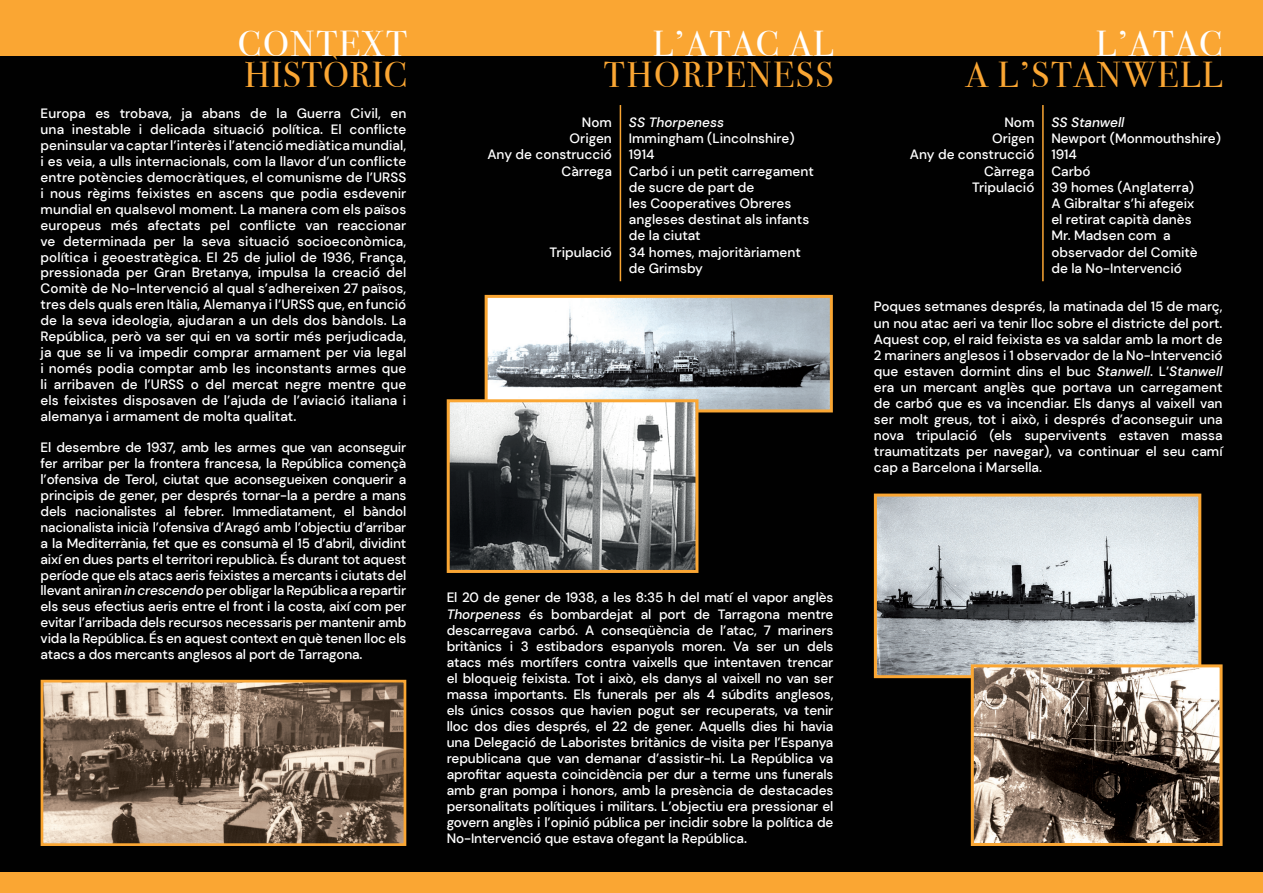
<style>
.page{position:relative;width:1263px;height:893px;background:#010101}
.page>*{position:absolute;margin:0;border:0;box-sizing:border-box;transform-origin:0 0}
.t1{font:36px "Bodoni Svty Two ITCTT";letter-spacing:.05em;color:#fff}
.t2{font:36px "Bodoni Svty Two ITCTT";letter-spacing:.05em;color:#faa633}
.t3{font:36px "Bodoni Svty Two ITCTT";letter-spacing:.02em;color:#faa633}
.t4{font:500 13.5px/15.9px "DM Sans";color:#fff;text-align:justify}
.t5{font:italic 500 13.5px "DM Sans";color:#fff}
.s1{font-style:italic}
</style>
<div class="page">
<div style="left:0;top:873px;width:1263px;height:20px;background:#faa633"></div>
<div style="left:0;top:0;width:1263px;height:56px;background:#faa633"></div>
<hr style="left:1042px;top:105px;width:2px;height:176px;background:#faa633">
<hr style="left:620px;top:105px;width:1px;height:176px;background:#faa633">
<img style="left:45px;top:684px;width:357px;height:158px">
<div style="left:41px;top:680px;width:365px;height:166px;border:3px solid #faa633"></div>
<img style="left:489px;top:299px;width:340px;height:109px">
<div style="left:485px;top:295px;width:348px;height:117px;border:3px solid #faa633"></div>
<img style="left:451px;top:403px;width:243px;height:166px">
<div style="left:447px;top:399px;width:251px;height:174px;border:3px solid #faa633"></div>
<img style="left:878px;top:498px;width:319px;height:176px">
<div style="left:874px;top:494px;width:327px;height:184px;border:3px solid #faa633"></div>
<img style="left:975px;top:668px;width:243px;height:174px">
<div style="left:971px;top:664px;width:251px;height:182px;border:3px solid #faa633"></div>
<h1 class="t1" style="left:238px;top:14px;width:171px">CONTEXT</h1>
<h1 class="t3" style="left:244px;top:45px;width:164px">HISTÒRIC</h1>
<p class="t4" style="left:41px;top:106px;width:367px">Europa es trobava, ja abans de la Guerra Civil, en una inestable i delicada situació política. El conflicte peninsular va captar l’interès i l’atenció mediàtica mundial, i es veia, a ulls internacionals, com la llavor d’un conflicte entre potències democràtiques, el comunisme de l’URSS i nous règims feixistes en ascens que podia esdevenir mundial en qualsevol moment. La manera com els països europeus més afectats pel conflicte van reaccionar ve determinada per la seva situació socioeconòmica, política i geoestratègica. El 25 de juliol de 1936, França, pressionada per Gran Bretanya, impulsa la creació del Comitè de No-Intervenció al qual s’adhereixen 27 països, tres dels quals eren Itàlia, Alemanya i l’URSS que, en funció de la seva ideologia, ajudaran a un dels dos bàndols. La República, però va ser qui en va sortir més perjudicada, ja que se li va impedir comprar armament per via legal i només podia comptar amb les inconstants armes que li arribaven de l’URSS o del mercat negre mentre que els feixistes disposaven de l’ajuda de l’aviació italiana i alemanya i armament de molta qualitat.</p>
<p class="t4" style="left:41px;top:440px;width:367px">El desembre de 1937, amb les armes que van aconseguir fer arribar per la frontera francesa, la República començà l’ofensiva de Terol, ciutat que aconsegueixen conquerir a principis de gener, per després tornar-la a perdre a mans dels nacionalistes al febrer. Immediatament, el bàndol nacionalista inicià l’ofensiva d’Aragó amb l’objectiu d’arribar a la Mediterrània, fet que es consumà el 15 d’abril, dividint així en dues parts el territori republicà. És durant tot aquest període que els atacs aeris feixistes a mercants i ciutats del llevant aniran <span class="s1">in crescendo</span> per obligar la República a repartir els seus efectius aeris entre el front i la costa, així com per evitar l’arribada dels recursos necessaris per mantenir amb vida la República. És en aquest context en què tenen lloc els atacs a dos mercants anglesos al port de Tarragona.</p>
<h1 class="t1" style="left:653px;top:14px;width:182px">L’ATAC AL</h1>
<h1 class="t2" style="left:604px;top:45px;width:231px">THORPENESS</h1>
<p class="t4" style="left:487px;top:114px;width:126px;text-align:right">Nom<br>Origen<br>Any de construcció<br>Càrrega</p>
<p class="t4" style="left:549px;top:244px;width:64px">Tripulació</p>
<p class="t5" style="left:629px;top:114px;width:97px">SS Thorpeness</p>
<p class="t4" style="left:629px;top:130px;width:186px;text-align:left">Immingham (Lincolnshire)<br>1914<br>Carbó i un petit carregament de sucre de part de<br>les Cooperatives Obreres angleses destinat als infants de la ciutat<br>34 homes, majoritàriament de Grimsby</p>
<p class="t4" style="left:447px;top:590px;width:388px">El 20 de gener de 1938, a les 8:35 h del matí el vapor anglès <span class="s1">Thorpeness</span> és bombardejat al port de Tarragona mentre descarregava carbó. A conseqüència de l’atac, 7 mariners britànics i 3 estibadors espanyols moren. Va ser un dels atacs més mortífers contra vaixells que intentaven trencar el bloqueig feixista. Tot i això, els danys al vaixell no van ser massa importants. Els funerals per als 4 súbdits anglesos, els únics cossos que havien pogut ser recuperats, va tenir lloc dos dies després, el 22 de gener. Aquells dies hi havia una Delegació de Laboristes britànics de visita per l’Espanya republicana que van demanar d’assistir-hi. La República va aprofitar aquesta coincidència per dur a terme uns funerals amb gran pompa i honors, amb la presència de destacades personalitats polítiques i militars. L’objectiu era pressionar el govern anglès i l’opinió pública per incidir sobre la política de No-Intervenció que estava ofegant la República.</p>
<h1 class="t1" style="left:1096px;top:14px;width:128px">L’ATAC</h1>
<h1 class="t2" style="left:966px;top:45px;width:258px">A L’STANWELL</h1>
<p class="t4" style="left:910px;top:114px;width:126px;text-align:right">Nom<br>Origen<br>Any de construcció<br>Càrrega<br>Tripulació</p>
<p class="t5" style="left:1051px;top:114px;width:75px">SS Stanwell</p>
<p class="t4" style="left:1051px;top:130px;width:171px;text-align:left">Newport (Monmouthshire)<br>1914<br>Carbó<br>39 homes (Anglaterra)<br>A Gibraltar s’hi afegeix<br>el retirat capità danès<br>Mr. Madsen com a observador del Comitè<br>de la No-Intervenció</p>
<p class="t4" style="left:874px;top:299px;width:350px">Poques setmanes després, la matinada del 15 de març, un nou atac aeri va tenir lloc sobre el districte del port.<br>Aquest cop, el raid feixista es va saldar amb la mort de 2 mariners anglesos i 1 observador de la No-Intervenció que estaven dormint dins el buc <span class="s1">Stanwell</span>. L’<span class="s1">Stanwell </span>era un mercant anglès que portava un carregament de carbó que es va incendiar. Els danys al vaixell van ser molt greus, tot i això, i després d’aconseguir una nova tripulació (els supervivents estaven massa traumatitzats per navegar), va continuar el seu camí cap a Barcelona i Marsella.</p>
</div>
